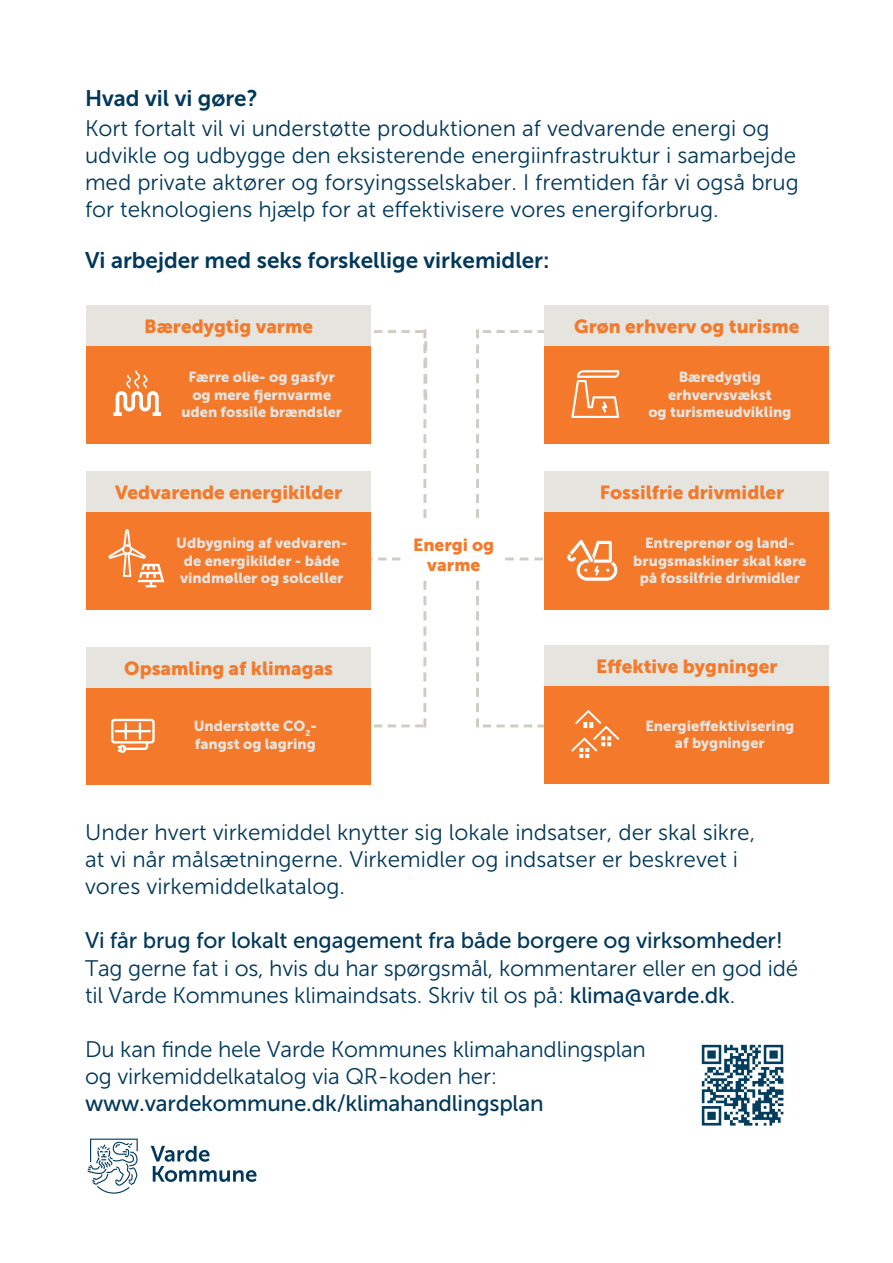
<style>
.page{position:relative;width:893px;height:1263px;background:#fff}
.page>*{position:absolute;margin:0;border:0;box-sizing:border-box;transform-origin:0 0}
.t1{font:22.5px/27px "Museo Sans 300";color:#00385c}
.t2{font:22.5px "Museo Sans 500";letter-spacing:-.01em;color:#00385c}
.t3{font:22.5px "Museo Sans 700";color:#00385c}
.t4{font:18.9px "Museo Sans 900";color:#f4792a}
.t5{font:17.4px/21px "Museo Sans 900";color:#f4792a;text-align:center}
.t6{font:14.55px/17.4px "Museo Sans 900";color:#e6e4df;text-align:center}
.s1{font-family:"Museo Sans 500"}
</style>
<div class="page">
<div style="left:86px;top:511px;width:285px;height:99px;background:#f4792a"></div>
<div style="left:86px;top:686px;width:285px;height:99px;background:#f4792a"></div>
<svg style="left:86px;top:305px;width:341px;height:213px"></svg>
<div style="left:544px;top:511px;width:285px;height:99px;background:#f4792a"></div>
<svg style="left:476px;top:305px;width:353px;height:213px"></svg>
<div style="left:544px;top:685px;width:285px;height:98px;background:#f4792a"></div>
<svg style="left:476px;top:539px;width:353px;height:219px"></svg>
<svg style="left:86px;top:529px;width:340px;height:224px"></svg>
<img style="left:701px;top:1044px;width:83px;height:82px">
<svg style="left:151px;top:1146px;width:105px;height:36px"></svg>
<svg style="left:87px;top:1138px;width:51px;height:56px"></svg>
<p class="t3" style="left:85px;top:86px;width:174px">Hvad vil vi gøre?</p>
<p class="t1" style="left:85px;top:115px;width:715px">Kort fortalt vil vi understøtte produktionen af vedvarende energi og udvikle og udbygge den eksisterende energiinfrastruktur i samarbejde med private aktører og forsyingsselskaber. I fremtiden får vi også brug for teknologiens hjælp for at effektivisere vores energiforbrug.</p>
<p class="t3" style="left:85px;top:248px;width:466px">Vi arbejder med seks forskellige virkemidler:</p>
<p class="t4" style="left:144px;top:315px;width:170px">Bæredygtig varme</p>
<p class="t4" style="left:574px;top:315px;width:227px">Grøn erhverv og turisme</p>
<p class="t6" style="left:181px;top:368px;width:162px">Færre olie- og gasfyr og mere fjernvarme uden fossile brændsler</p>
<p class="t6" style="left:648px;top:368px;width:145px">Bæredygtig erhvervsvækst<br>og turismeudvikling</p>
<p class="t4" style="left:115px;top:481px;width:228px">Vedvarende energikilder</p>
<p class="t4" style="left:600px;top:481px;width:186px">Fossilfrie drivmidler</p>
<p class="t6" style="left:176px;top:534px;width:172px;text-align:left">Udbygning af vedvaren&shy;de energikilder - både vindmøller og solceller</p>
<p class="t5" style="left:413px;top:534px;width:82px">Energi og varme</p>
<p class="t6" style="left:633px;top:534px;width:175px">Entreprenør og land&shy;brugsmaskiner skal køre på fossilfrie drivmidler</p>
<p class="t4" style="left:124px;top:657px;width:210px">Opsamling af klimagas</p>
<p class="t4" style="left:596px;top:655px;width:183px">Effektive bygninger</p>
<p class="t6" style="left:194px;top:718px;width:125px;text-align:left">Understøtte CO<sub>2</sub>- fangst og lagring</p>
<p class="t6" style="left:645px;top:717px;width:151px">Energieffektivisering af bygninger</p>
<p class="t1" style="left:85px;top:819px;width:672px">Under hvert virkemiddel knytter sig lokale indsatser, der skal sikre, at vi når målsætningerne. Virkemidler og indsatser er beskrevet i vores virkemiddelkatalog.</p>
<p class="t2" style="left:85px;top:928px;width:699px">Vi får brug for lokalt engagement fra både borgere og virksomheder!</p>
<p class="t1" style="left:85px;top:954px;width:715px">Tag gerne fat i os, hvis du har spørgsmål, kommentarer eller en god idé til Varde Kommunes klimaindsats. Skriv til os på: <span class="s1">klima@varde.dk</span>.</p>
<p class="t1" style="left:85px;top:1035px;width:562px">Du kan finde hele Varde Kommunes klimahandlingsplan og virkemiddelkatalog via QR-koden her:</p>
<p class="t2" style="left:85px;top:1090px;width:460px">www.vardekommune.dk/klimahandlingsplan</p>
</div>
